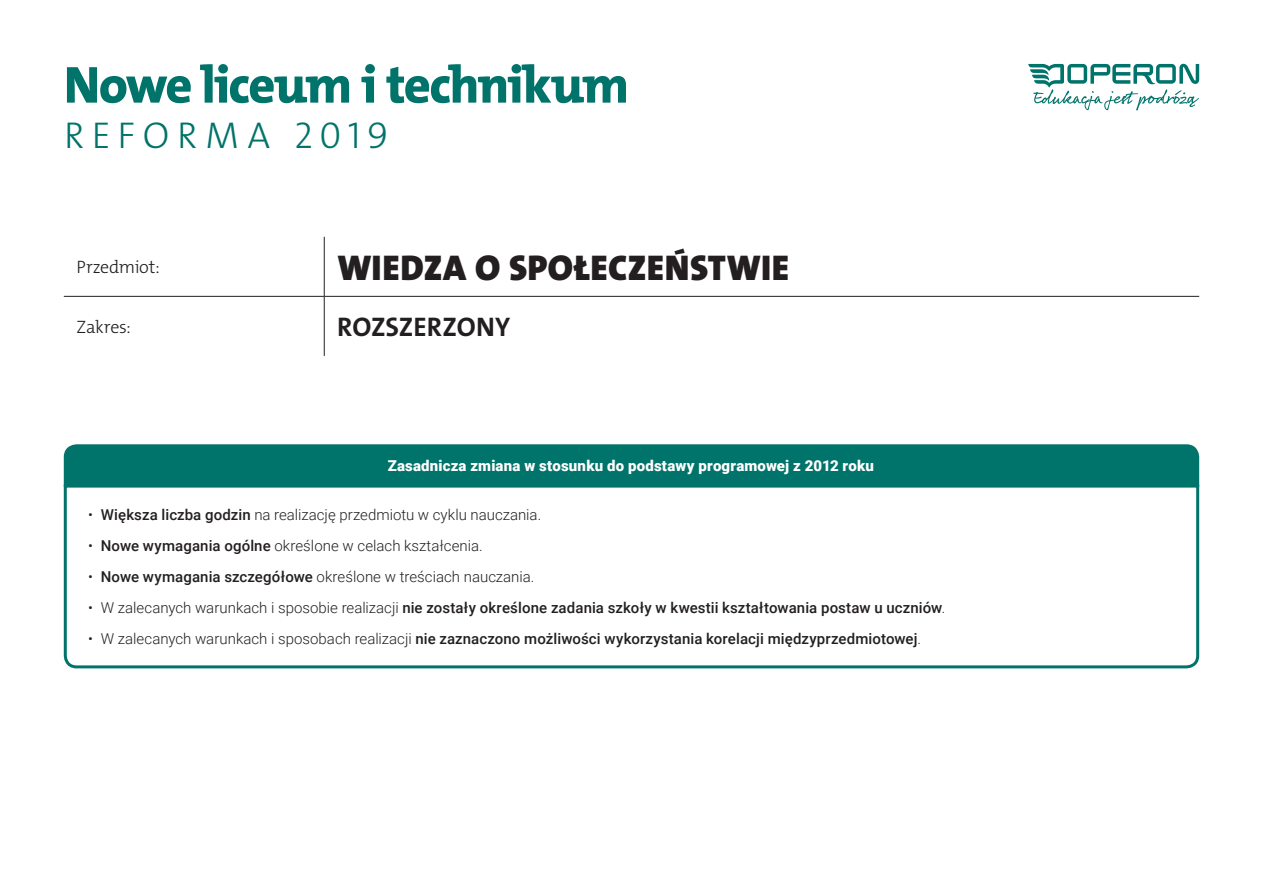
<style>
.page{position:relative;width:1263px;height:893px;background:#fff}
.page>*{position:absolute;margin:0;border:0;box-sizing:border-box;transform-origin:0 0}
.t1{font:800 52.5px "The Mix Os F";letter-spacing:-.035em;color:#00736a}
.t2{font:300 37.5px "The Mix Os F";letter-spacing:.195em;color:#00736a}
.t3{font:900 36px "The Mix Os F";letter-spacing:.01em;color:#231f20}
.t4{font:700 27px "The Mix Os F";color:#231f20}
.t5{font:300 18px "The Mix Os F";letter-spacing:-.015em;color:#231f20}
.t6{font:500 15px "Roboto";letter-spacing:.005em;color:#231f20}
.t7{font:300 15px "Roboto";color:#231f20}
.t8{font:900 15px "Roboto";letter-spacing:.015em;color:#fff}
.s1{font-weight:500}
.s2{font-weight:300}
</style>
<div class="page">
<svg style="left:1028px;top:64px;width:171px;height:46px"></svg>
<svg style="left:63px;top:483px;width:1137px;height:186px"></svg>
<div style="left:64px;top:444px;width:1135px;height:43px;background:#00736a"></div>
<hr style="left:324px;top:237px;width:1px;height:59px;background:#231f20">
<hr style="left:64px;top:296px;width:260px;height:1px;background:#231f20">
<hr style="left:324px;top:296px;width:875px;height:1px;background:#231f20">
<hr style="left:324px;top:297px;width:1px;height:59px;background:#231f20">
<p class="t1" style="left:64px;top:51px;width:567px">Nowe liceum i technikum</p>
<p class="t2" style="left:64px;top:111px;width:326px">REFORMA 2019</p>
<p class="t5" style="left:77px;top:256px;width:85px">Przedmiot:</p>
<p class="t3" style="left:337px;top:245px;width:453px">WIEDZA O SPOŁECZEŃSTWIE</p>
<p class="t5" style="left:77px;top:315px;width:56px">Zakres:</p>
<p class="t4" style="left:337px;top:310px;width:175px">ROZSZERZONY</p>
<p class="t8" style="left:388px;top:455px;width:488px">Zasadnicza zmiana w stosunku do podstawy programowej z 2012 roku</p>
<p class="t7" style="left:88px;top:504px;width:455px">• <span class="s1">Większa liczba godzin</span> na realizację przedmiotu w cyklu nauczania.</p>
<p class="t7" style="left:88px;top:535px;width:396px">• <span class="s1">Nowe wymagania ogólne</span> określone w celach kształcenia.</p>
<p class="t7" style="left:88px;top:566px;width:448px">• <span class="s1">Nowe wymagania szczegółowe</span> określone w treściach nauczania.</p>
<p class="t6" style="left:88px;top:597px;width:859px"><span class="s2">• W zalecanych warunkach i sposobie realizacji</span> nie zostały określone zadania szkoły w kwestii kształtowania postaw u uczniów<span class="s2">.</span></p>
<p class="t6" style="left:88px;top:628px;width:834px"><span class="s2">• W zalecanych warunkach i sposobach realizacji</span> nie zaznaczono możliwości wykorzystania korelacji międzyprzedmiotowej<span class="s2">.</span></p>
</div>
